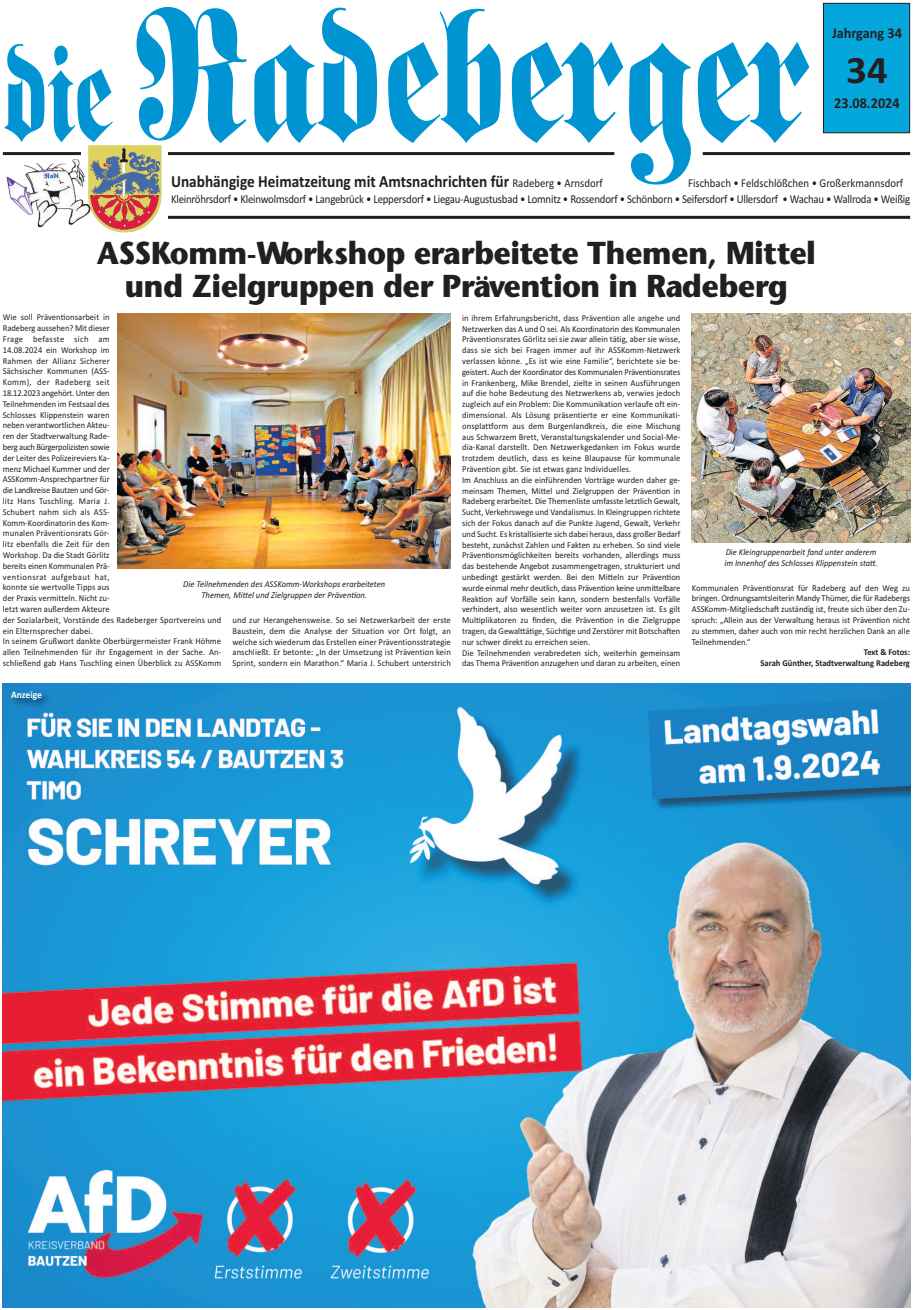
<style>
.page{position:relative;width:913px;height:1310px;background:#fff}
.page>*{position:absolute;margin:0;border:0;box-sizing:border-box;transform-origin:0 0}
.t1{font:193px "Fette Fra D";color:#0094d2;scale:.75 1}
.t2{font:700 39px "Calibri";color:#231f20;scale:1.05 1}
.t3{font:700 32px/33.4px "Stone Sans";color:#231f20;text-align:center;scale:.95 1}
.t4{font:700 17px "Calibri";color:#231f20;scale:.9 1}
.t5{font:700 15px "Calibri";color:#231f20;scale:.95 1}
.t6{font:12px/16.2px "Calibri";letter-spacing:-.02em;color:#231f20;scale:.9 1}
.t7{font:700 10px "Calibri";color:#fff;scale:.95 1}
.t8{font:9px/10.8px "Calibri";color:#231f20;scale:.95 1}
.t9{font:italic 9px/10.8px "Calibri";color:#231f20;text-align:center;scale:.95 1}
.t10{font:700 9px/10.8px "Calibri";color:#231f20;text-align:right;scale:.95 1}
.s1{font-size:140px}
.s2{font-weight:400;font-size:12px}
</style>
<div class="page">
<hr style="left:3px;top:152px;width:611px;height:3px;background:#231f20">
<div style="left:823px;top:3px;width:86px;height:130px;background:#03a7dc"></div>
<div style="left:823px;top:3px;width:87px;height:130px;border:1px solid #231f20"></div>
<hr style="left:167px;top:216px;width:743px;height:3px;background:#231f20">
<hr style="left:703px;top:152px;width:207px;height:3px;background:#231f20">
<div style="left:81px;top:142px;width:87px;height:94px;background:#fff"></div>
<img style="left:88px;top:145px;width:73px;height:85px">
<img style="left:6px;top:159px;width:85px;height:68px">
<img style="left:3px;top:683px;width:907px;height:624px">
<img style="left:4px;top:685px;width:249px;height:146px">
<img style="left:118px;top:313px;width:333px;height:256px">
<img style="left:692px;top:313px;width:218px;height:229px">
<h1 class="t1" style="left:3px;top:-40px;width:1076px"><span class="s1">die</span> Radeberger</h1>
<h3 class="t5" style="left:832px;top:24px;width:75px">Jahrgang 34</h3>
<h2 class="t2" style="left:846px;top:47px;width:41px">34</h2>
<h3 class="t5" style="left:834px;top:94px;width:70px">23.08.2024</h3>
<h3 class="t4" style="left:171px;top:171px;width:481px">Unabhängige Heimatzeitung mit Amtsnachrichten für <span class="s2">Radeberg • Arnsdorf</span></h3>
<h3 class="t6" style="left:171px;top:174px;width:823px;text-indent:517px">Fischbach • Feldschlößchen • Großerkmannsdorf<br>Kleinröhrsdorf • Kleinwolmsdorf • Langebrück • Leppersdorf • Liegau-Augustusbad • Lomnitz • Rossendorf • Schönborn • Seifersdorf • Ullersdorf • Wachau • Wallroda • Weißig</h3>
<h3 class="t3" style="left:97px;top:236px;width:758px">ASSKomm-Workshop erarbeitete Themen, Mittel und Zielgruppen der Prävention in Radeberg</h3>
<p class="t8" style="left:3px;top:312px;width:231px">Wie soll Präventionsarbeit in<br>Radeberg aussehen? Mit dieser<br>Frage befasste sich am<br>14.08.2024 ein Workshop im<br>Rahmen der Allianz Sicherer<br>Sächsischer Kommunen (ASS-<br>Komm), der Radeberg seit<br>18.12.2023 angehört. Unter den<br>Teilnehmenden im Festsaal des<br>Schlosses Klippenstein waren<br>neben verantwortlichen Akteu-<br>ren der Stadtverwaltung Rade-<br>berg auch Bürgerpolizisten sowie<br>der Leiter des Polizeireviers Ka-<br>menz Michael Kummer und der<br>ASSKomm-Ansprechpartner für<br>die Landkreise Bautzen und Gör-<br>litz Hans Tuschling. Maria J.<br>Schubert nahm sich als ASS-<br>Komm-Koordinatorin des Kom-<br>munalen Präventionsrats Gör-<br>litz ebenfalls die Zeit für den<br>Workshop. Da die Stadt Görlitz<br>bereits einen Kommunalen Prä-<br>ventionsrat aufgebaut hat,<br>konnte sie wertvolle Tipps aus<br>der Praxis vermitteln. Nicht zu-<br>letzt waren außerdem Akteure<br>der Sozialarbeit, Vorstände des Radeberger Sportvereins und ein Elternsprecher dabei.<br>In seinem Grußwort dankte Oberbürgermeister Frank Höhme allen Teilnehmenden für ihr Engagement in der Sache. An&shy;schließend gab Hans Tuschling einen Überblick zu ASSKomm</p>
<p class="t9" style="left:183px;top:578px;width:214px">Die Teilnehmenden des ASSKomm-Workshops erarbeiteten<br>Themen, Mittel und Zielgruppen der Prävention.</p>
<p class="t8" style="left:232px;top:614px;width:231px;text-align:justify">und zur Herangehensweise. So sei Netzwerkarbeit der erste Baustein, dem die Analyse der Situation vor Ort folgt, an welche sich wiederum das Erstellen einer Präventionsstrategie anschließt. Er betonte: „In der Umsetzung ist Prävention kein Sprint, sondern ein Marathon.“ Maria J. Schubert unterstrich</p>
<p class="t7" style="left:11px;top:689px;width:34px">Anzeige</p>
<p class="t8" style="left:462px;top:312px;width:231px">in ihrem Erfahrungsbericht, dass Prävention alle angehe und Netzwerken das A und O sei. Als Koordinatorin des Kommunalen Präventionsrates Görlitz sei sie zwar allein tätig, aber sie wisse, dass sie sich bei Fragen immer auf ihr ASSKomm-Netzwerk verlassen könne. „Es ist wie eine Familie“, berichtete sie be&shy;geistert. Auch der Koordinator des Kommunalen Präventionsrates in Frankenberg, Mike Brendel, zielte in seinen Ausführungen auf die hohe Bedeutung des Netzwerkens ab, verwies jedoch zugleich auf ein Problem: Die Kommunikation verlaufe oft ein&shy;dimensional. Als Lösung präsentierte er eine Kommunikati&shy;onsplattform aus dem Burgenlandkreis, die eine Mischung aus Schwarzem Brett, Veranstaltungskalender und Social-Me&shy;dia-Kanal darstellt. Den Netzwerkgedanken im Fokus wurde trotzdem deutlich, dass es keine Blaupause für kommunale Prävention gibt. Sie ist etwas ganz Individuelles.<br>Im Anschluss an die einführenden Vorträge wurden daher ge&shy;meinsam Themen, Mittel und Zielgruppen der Prävention in Radeberg erarbeitet. Die Themenliste umfasste letztlich Gewalt, Sucht, Verkehrswege und Vandalismus. In Kleingruppen richtete sich der Fokus danach auf die Punkte Jugend, Gewalt, Verkehr und Sucht. Es kristallisierte sich dabei heraus, dass großer Bedarf besteht, zunächst Zahlen und Fakten zu erheben. So sind viele Präventionsmöglichkeiten bereits vorhanden, allerdings muss das bestehende Angebot zusammengetragen, strukturiert und unbedingt gestärkt werden. Bei den Mitteln zur Prävention wurde einmal mehr deutlich, dass Prävention keine unmittelbare Reaktion auf Vorfälle sein kann, sondern bestenfalls Vorfälle verhindert, also wesentlich weiter vorn anzusetzen ist. Es gilt Multiplikatoren zu finden, die Prävention in die Zielgruppe tragen, da Gewalttätige, Süchtige und Zerstörer mit Botschaften nur schwer direkt zu erreichen seien.<br>Die Teilnehmenden verabredeten sich, weiterhin gemeinsam das Thema Prävention anzugehen und daran zu arbeiten, einen</p>
<p class="t9" style="left:724px;top:546px;width:163px;text-align:left">Die Kleingruppenarbeit fand unter anderem im Innenhof des Schlosses Klippenstein statt.</p>
<p class="t8" style="left:692px;top:582px;width:231px;text-align:justify">Kommunalen Präventionsrat für Radeberg auf den Weg zu bringen. Ordnungsamtsleiterin Mandy Thümer, die für Radebergs ASSKomm-Mitgliedschaft zuständig ist, freute sich über den Zu&shy;spruch: „Allein aus der Verwaltung heraus ist Prävention nicht zu stemmen, daher auch von mir recht herzlichen Dank an alle Teilnehmenden.“</p>
<p class="t10" style="left:760px;top:647px;width:159px">Text &amp; Fotos:<br>Sarah Günther, Stadtverwaltung Radeberg</p>
</div>
